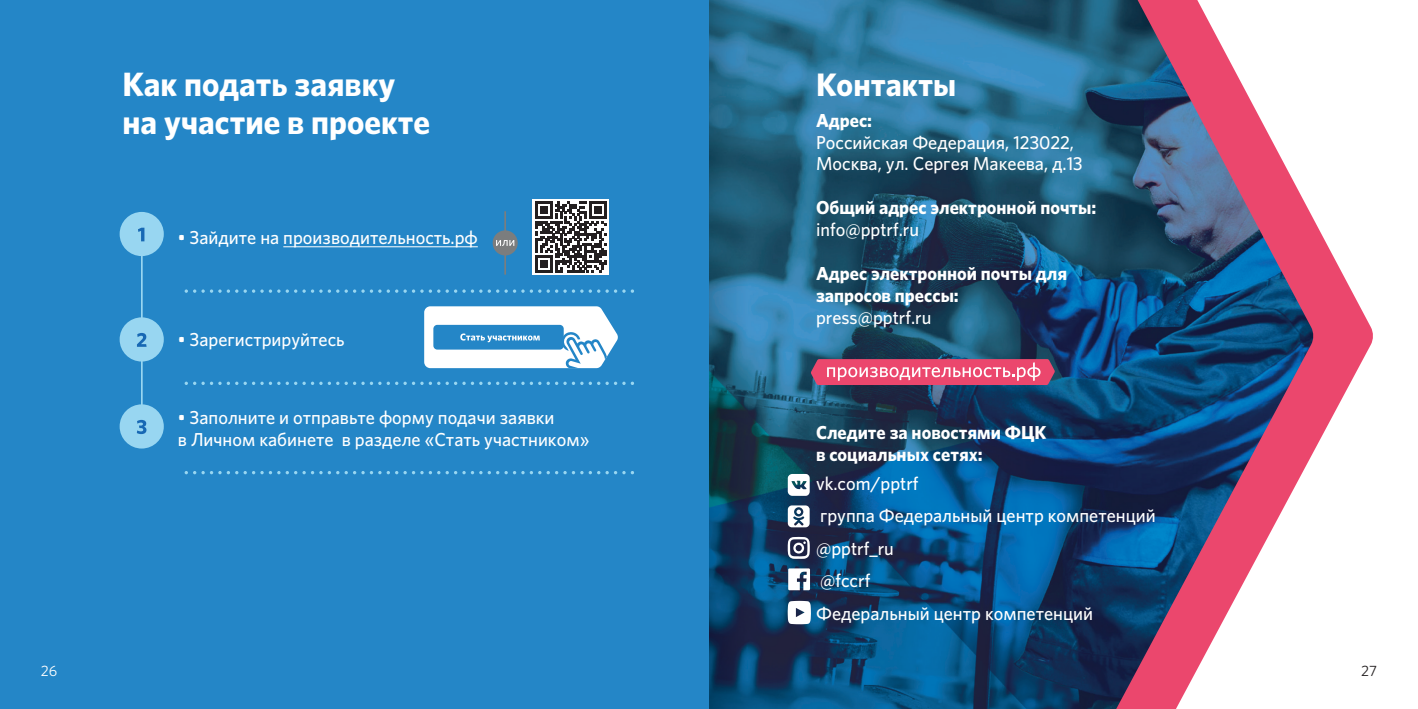
<style>
.page{position:relative;width:1418px;height:709px;background:#fff}
.page>*{position:absolute;margin:0;border:0;box-sizing:border-box;transform-origin:0 0}
.t1{font:700 33.75px "Whitney";color:#fff}
.t2{font:700 32.5px "Whitney";color:#fff}
.t3{font:500 18.75px/32.5px "Whitney";color:#fff}
.t4{font:700 18.75px/21.9px "Whitney";color:#fff}
.t5{font:15px "Whitney";color:#fff}
.t6{font:15px "Whitney";color:#231f20}
</style>
<div class="page">
<div style="left:0;top:0;width:731px;height:709px;background:#2486c7"></div>
<img style="left:709px;top:0;width:386px;height:709px">
<svg style="left:1095px;top:0;width:278px;height:709px"></svg>
<svg style="left:787px;top:474px;width:22px;height:22px"></svg>
<svg style="left:787px;top:505px;width:22px;height:22px"></svg>
<svg style="left:787px;top:537px;width:23px;height:22px"></svg>
<svg style="left:788px;top:568px;width:22px;height:22px"></svg>
<hr style="left:283px;top:246px;width:195px;height:1px;background:#fff">
<svg style="left:787px;top:601px;width:24px;height:23px"></svg>
<svg style="left:185px;top:289px;width:449px;height:4px"></svg>
<svg style="left:185px;top:381px;width:449px;height:4px"></svg>
<svg style="left:185px;top:471px;width:449px;height:3px"></svg>
<svg style="left:424px;top:306px;width:194px;height:62px"></svg>
<hr style="left:141px;top:234px;width:2px;height:193px;background:#98d6f1">
<div style="left:120px;top:212px;width:44px;height:44px;background:#98d6f1;border-radius:50%"></div>
<svg style="left:138px;top:228px;width:6px;height:13px"></svg>
<div style="left:120px;top:317px;width:44px;height:44px;background:#98d6f1;border-radius:50%"></div>
<svg style="left:137px;top:333px;width:10px;height:14px"></svg>
<div style="left:120px;top:404px;width:44px;height:44px;background:#98d6f1;border-radius:50%"></div>
<svg style="left:137px;top:420px;width:9px;height:14px"></svg>
<svg style="left:810px;top:359px;width:244px;height:26px;background:#e76181"></svg>
<svg style="left:532px;top:199px;width:77px;height:76px"></svg>
<svg style="left:535px;top:201px;width:71px;height:71px;background:#787576"></svg>
<hr style="left:504px;top:211px;width:2px;height:64px;background:#7b7d7e">
<div style="left:492px;top:230px;width:26px;height:25px;background:#7b7d7e;border-radius:50%"></div>
<svg style="left:496px;top:240px;width:18px;height:6px"></svg>
<img style="left:709px;top:1px;width:38px;height:707px">
<p class="t5" style="left:41px;top:660px;width:18px">26</p>
<h1 class="t1" style="left:122px;top:62px;width:274px">Как подать заявку</h1>
<h2 class="t2" style="left:816px;top:63px;width:142px">Контакты</h2>
<h1 class="t1" style="left:122px;top:100px;width:309px">на участие в проекте</h1>
<p class="t4" style="left:816px;top:109px;width:58px">Адрес:</p>
<p class="t3" style="left:816px;top:131px;width:268px;line-height:21.9px">Российская Федерация, 123022,<br>Москва, ул. Сергея Макеева, д.13</p>
<p class="t4" style="left:816px;top:196px;width:282px">Общий адрес электронной почты:</p>
<p class="t3" style="left:816px;top:213px;width:105px">info@pptrf.ru</p>
<p class="t4" style="left:816px;top:262px;width:252px">Адрес электронной почты для запросов прессы:</p>
<p class="t3" style="left:816px;top:300px;width:117px">press@pptrf.ru</p>
<p class="t3" style="left:178px;top:220px;width:301px">• Зайдите на производительность.рф</p>
<p class="t3" style="left:178px;top:323px;width:168px">• Зарегистрируйтесь</p>
<p class="t3" style="left:178px;top:407px;width:413px;line-height:21.2px">• Заполните и отправьте форму подачи заявки<br>в Личном кабинете в разделе «Стать участником»</p>
<p class="t4" style="left:816px;top:421px;width:232px">Следите за новостями ФЦК в социальных сетях:</p>
<p class="t3" style="left:816px;top:466px;width:341px">vk.com/pptrf<br>группа Федеральный центр компетенций @pptrf_ru<br>@fccrf<br>Федеральный центр компетенций</p>
<p class="t6" style="left:1361px;top:660px;width:17px">27</p>
</div>
